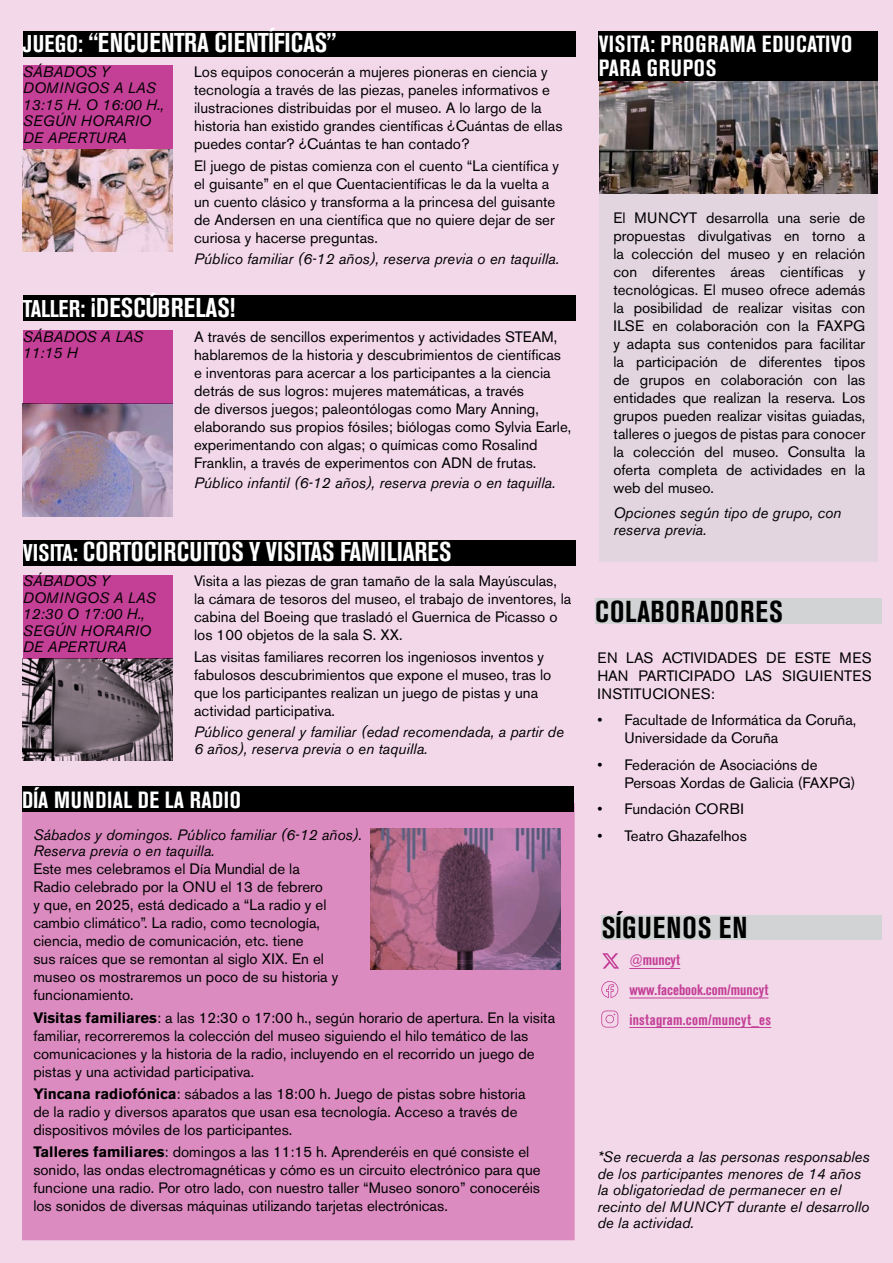
<style>
.page{position:relative;width:893px;height:1263px;background:#f3d8ea}
.page>*{position:absolute;margin:0;border:0;box-sizing:border-box;transform-origin:0 0}
.titulo{font:700 condensed 30px "Akzidenz Grotesk BE";letter-spacing:.03em;color:#000}
.tipo_actividad{font:700 condensed 27px "Akzidenz Grotesk BE";letter-spacing:.01em;color:#fff}
.titulo_-_blanco{font:700 condensed 23.25px/24px "Akzidenz Grotesk BE";letter-spacing:.025em;color:#fff}
.textos_taller{font:15px/18px "Akzidenz Grotesk BE";color:#000}
.textos{font:15px/18px "Akzidenz Grotesk BE";color:#000;text-align:justify}
.reservas_publico_etc{font:italic 15px/16.5px "Akzidenz Grotesk BE";color:#000}
.t1{font:700 condensed 15px "Akzidenz Grotesk BE";color:#c43f96}
.t2{font:700 condensed 15px "Akzidenz Grotesk BE";letter-spacing:.02em;color:#c43f96}
.s1{font-size:24px}
.s2{font-weight:700}
</style>
<div class="page">
<div style="left:600px;top:48px;width:278px;height:513px;background:#e2d5df"></div>
<div style="left:602px;top:915px;width:280px;height:25px;background:#d1d3d4"></div>
<div style="left:595px;top:598px;width:287px;height:26px;background:#d1d3d4"></div>
<div style="left:599px;top:31px;width:279px;height:49px;background:#000"></div>
<hr style="left:629px;top:968px;width:51px;height:1px;background:#c43f96">
<hr style="left:629px;top:997px;width:139px;height:1px;background:#c43f96">
<hr style="left:629px;top:1027px;width:142px;height:1px;background:#c43f96">
<svg style="left:602px;top:953px;width:17px;height:16px"></svg>
<svg style="left:601px;top:981px;width:17px;height:17px"></svg>
<svg style="left:601px;top:1010px;width:17px;height:17px"></svg>
<img style="left:600px;top:81px;width:278px;height:112px">
<div style="left:23px;top:66px;width:149px;height:83px;background:#c43f96"></div>
<div style="left:23px;top:31px;width:552px;height:25px;background:#000"></div>
<img style="left:23px;top:149px;width:150px;height:103px">
<div style="left:22px;top:803px;width:553px;height:437px;background:#db8bc0"></div>
<div style="left:22px;top:786px;width:551px;height:26px;background:#000"></div>
<img style="left:370px;top:828px;width:190px;height:142px">
<div style="left:23px;top:330px;width:149px;height:74px;background:#c43f96"></div>
<div style="left:23px;top:296px;width:552px;height:25px;background:#000"></div>
<img style="left:23px;top:404px;width:149px;height:112px">
<div style="left:23px;top:575px;width:149px;height:83px;background:#c43f96"></div>
<div style="left:23px;top:540px;width:552px;height:25px;background:#000"></div>
<img style="left:23px;top:658px;width:149px;height:103px">
<p class="tipo_actividad" style="left:23px;top:27px;width:315px"><span class="s1">JUEGO:</span> “ENCUENTRA CIENTÍFICAS”</p>
<p class="reservas_publico_etc" style="left:23px;top:63px;width:143px">SÁBADOS Y<br>DOMINGOS A LAS<br>13:15 H. O 16:00 H.,<br>SEGÚN HORARIO<br>DE APERTURA</p>
<p class="textos_taller" style="left:194px;top:63px;width:370px">Los equipos conocerán a mujeres pioneras en ciencia y tecnología a través de las piezas, paneles informativos e ilustraciones distribuidas por el museo. A lo largo de la historia han existido grandes científicas ¿Cuántas de ellas puedes contar? ¿Cuántas te han contado?</p>
<p class="textos_taller" style="left:194px;top:157px;width:367px">El juego de pistas comienza con el cuento “La científica y el guisante” en el que Cuentacientíficas le da la vuelta a un cuento clásico y transforma a la princesa del guisante de Andersen en una científica que no quiere dejar de ser curiosa y hacerse preguntas.</p>
<p class="reservas_publico_etc" style="left:194px;top:250px;width:367px">Público familiar (6-12 años), reserva previa o en taquilla.</p>
<p class="tipo_actividad" style="left:23px;top:292px;width:214px"><span class="s1">TALLER:</span> ¡DESCÚBRELAS!</p>
<p class="reservas_publico_etc" style="left:23px;top:328px;width:122px">SÁBADOS A LAS<br>11:15 H</p>
<p class="textos_taller" style="left:194px;top:327px;width:379px">A través de sencillos experimentos y actividades STEAM, hablaremos de la historia y descubrimientos de científicas e inventoras para acercar a los participantes a la ciencia detrás de sus logros: mujeres matemáticas, a través<br>de diversos juegos; paleontólogas como Mary Anning, elaborando sus propios fósiles; biólogas como Sylvia Earle, experimentando con algas; o químicas como Rosalind Franklin, a través de experimentos con ADN de frutas.</p>
<p class="reservas_publico_etc" style="left:194px;top:475px;width:363px">Público infantil (6-12 años), reserva previa o en taquilla.</p>
<p class="tipo_actividad" style="left:23px;top:537px;width:430px"><span class="s1">VISITA:</span> CORTOCIRCUITOS Y VISITAS FAMILIARES</p>
<p class="reservas_publico_etc" style="left:23px;top:573px;width:134px">SÁBADOS Y<br>DOMINGOS A LAS<br>12:30 O 17:00 H.,<br>SEGÚN HORARIO<br>DE APERTURA</p>
<p class="textos_taller" style="left:194px;top:572px;width:379px">Visita a las piezas de gran tamaño de la sala Mayúsculas,<br>la cámara de tesoros del museo, el trabajo de inventores, la cabina del Boeing que trasladó el Guernica de Picasso o los 100 objetos de la sala S. XX.</p>
<p class="textos_taller" style="left:194px;top:648px;width:359px">Las visitas familiares recorren los ingeniosos inventos y fabulosos descubrimientos que expone el museo, tras lo que los participantes realizan un juego de pistas y una actividad participativa.</p>
<p class="reservas_publico_etc" style="left:194px;top:724px;width:371px">Público general y familiar (edad recomendada, a partir de<br>6 años), reserva previa o en taquilla.</p>
<p class="titulo_-_blanco" style="left:22px;top:788px;width:220px">DÍA MUNDIAL DE LA RADIO</p>
<p class="reservas_publico_etc" style="left:33px;top:826px;width:330px">Sábados y domingos. Público familiar (6-12 años).<br>Reserva previa o en taquilla.</p>
<p class="textos_taller" style="left:33px;top:860px;width:307px">Este mes celebramos el Día Mundial de la Radio celebrado por la ONU el 13 de febrero<br>y que, en 2025, está dedicado a “La radio y el cambio climático”. La radio, como tecnología, ciencia, medio de comunicación, etc. tiene<br>sus raíces que se remontan al siglo XIX. En el museo os mostraremos un poco de su historia y funcionamiento.</p>
<p class="textos_taller" style="left:33px;top:1008px;width:523px"><span class="s2">Visitas familiares</span>: a las 12:30 o 17:00 h., según horario de apertura. En la visita familiar, recorreremos la colección del museo siguiendo el hilo temático de las comunicaciones y la historia de la radio, incluyendo en el recorrido un juego de pistas y una actividad participativa.</p>
<p class="textos_taller" style="left:33px;top:1084px;width:494px"><span class="s2">Yincana radiofónica</span>: sábados a las 18:00 h. Juego de pistas sobre historia de la radio y diversos aparatos que usan esa tecnología. Acceso a través de dispositivos móviles de los participantes.</p>
<p class="textos_taller" style="left:33px;top:1143px;width:509px"><span class="s2">Talleres familiares</span>: domingos a las 11:15 h. Aprenderéis en qué consiste el sonido, las ondas electromagnéticas y cómo es un circuito electrónico para que funcione una radio. Por otro lado, con nuestro taller “Museo sonoro” conoceréis los sonidos de diversas máquinas utilizando tarjetas electrónicas.</p>
<p class="titulo_-_blanco" style="left:599px;top:32px;width:255px">VISITA: PROGRAMA EDUCATIVO<br>PARA GRUPOS</p>
<p class="textos" style="left:613px;top:209px;width:253px">El MUNCYT desarrolla una serie de propuestas divulgativas en torno a la colección del museo y en relación con diferentes áreas científicas y tecnológicas. El museo ofrece además la posibilidad de realizar visitas con ILSE en colaboración con la FAXPG y adapta sus contenidos para facilitar la participación de diferentes tipos de grupos en colaboración con las entidades que realizan la reserva. Los grupos pueden realizar visitas guiadas, talleres o juegos de pistas para conocer la colección del museo. Consulta la oferta completa de actividades en la web del museo.</p>
<p class="reservas_publico_etc" style="left:613px;top:505px;width:229px">Opciones según tipo de grupo, con reserva previa.</p>
<p class="titulo" style="left:595px;top:594px;width:189px">COLABORADORES</p>
<p class="textos" style="left:597px;top:649px;width:276px">EN LAS ACTIVIDADES DE ESTE MES HAN PARTICIPADO LAS SIGUIENTES INSTITUCIONES:</p>
<p class="textos" style="left:624px;top:711px;width:233px;text-indent:-27px">• Facultade de Informática da Coruña,<br>Universidade da Coruña</p>
<p class="textos" style="left:624px;top:756px;width:233px;text-indent:-27px">• Federación de Asociacións de<br>Persoas Xordas de Galicia (FAXPG)</p>
<p class="textos" style="left:597px;top:800px;width:148px">• Fundación CORBI</p>
<p class="textos" style="left:597px;top:827px;width:151px">• Teatro Ghazafelhos</p>
<p class="titulo" style="left:602px;top:910px;width:147px">SÍGUENOS EN</p>
<p class="t1" style="left:629px;top:952px;width:52px">@muncyt</p>
<p class="t1" style="left:629px;top:981px;width:141px">www.facebook.com/muncyt</p>
<p class="t2" style="left:629px;top:1011px;width:143px">instagram.com/muncyt_es</p>
<p class="reservas_publico_etc" style="left:597px;top:1149px;width:274px">*Se recuerda a las personas responsables de los participantes menores de 14 años la obligatoriedad de permanecer en el recinto del MUNCYT durante el desarrollo de la actividad.</p>
</div>
